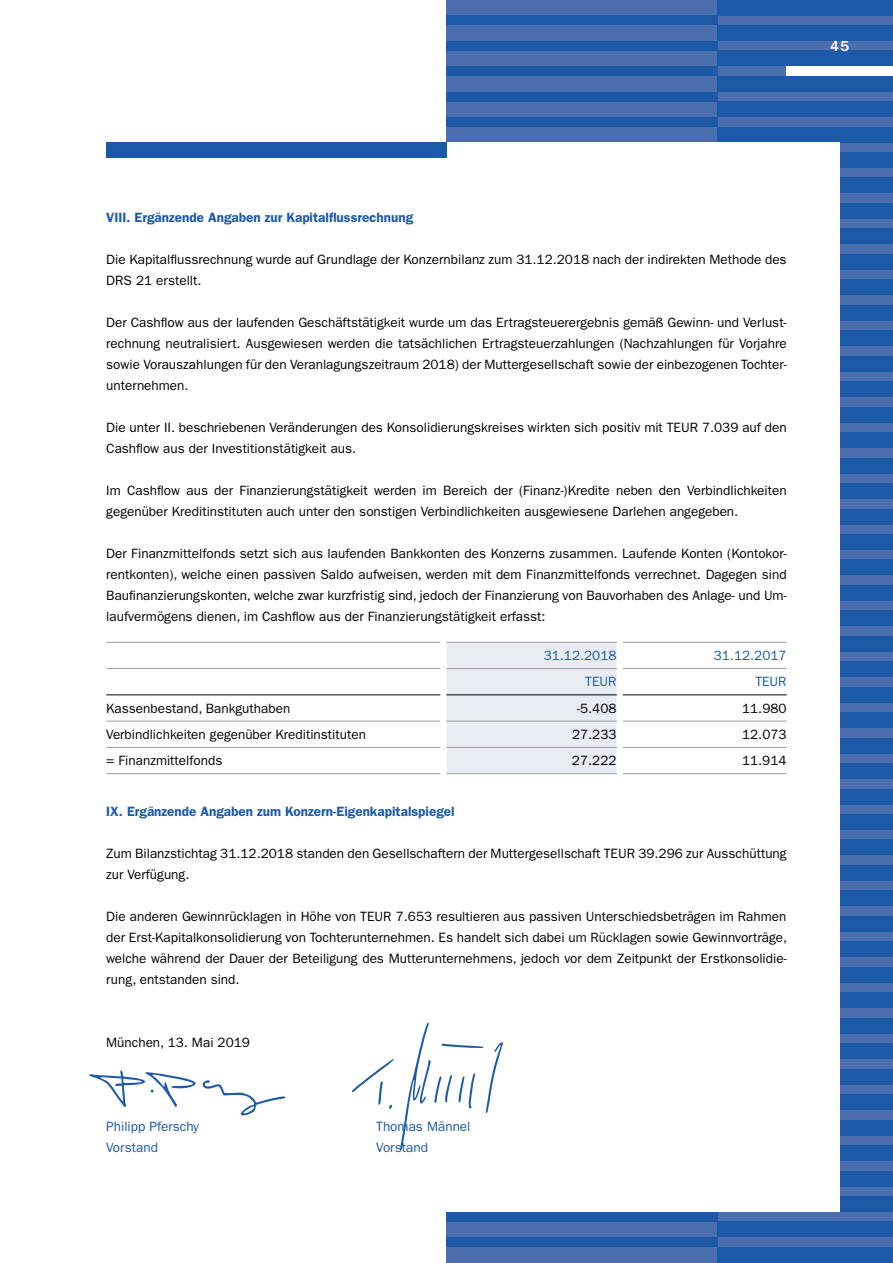
<style>
.page{position:relative;width:893px;height:1263px;background:#fff}
.page>*{position:absolute;margin:0;border:0;box-sizing:border-box;transform-origin:0 0}
.t1{font:500 15px "ITC Franklin Gothic Std";color:#fff}
.t2{font:13.5px/21px "ITC Franklin Gothic Std";color:#000}
.t3{font:600 13.5px "ITC Franklin Gothic Std";color:#1c5aa8}
.t4{font:13.5px "ITC Franklin Gothic Std";color:#1c5aa8}
</style>
<div class="page">
<div style="left:446px;top:0;width:447px;height:1263px;background:#4b6eaf"></div>
<div style="left:446px;top:41px;width:272px;height:9px;background:#1c5aa8"></div>
<div style="left:446px;top:92px;width:272px;height:9px;background:#1c5aa8"></div>
<div style="left:446px;top:1212px;width:272px;height:9px;background:#1c5aa8"></div>
<div style="left:446px;top:15px;width:272px;height:10px;background:#1c5aa8"></div>
<div style="left:446px;top:66px;width:272px;height:10px;background:#1c5aa8"></div>
<div style="left:446px;top:117px;width:272px;height:10px;background:#1c5aa8"></div>
<div style="left:446px;top:1237px;width:272px;height:10px;background:#1c5aa8"></div>
<div style="left:718px;top:0;width:175px;height:15px;background:#1c5aa8"></div>
<div style="left:718px;top:50px;width:175px;height:16px;background:#1c5aa8"></div>
<div style="left:718px;top:101px;width:175px;height:16px;background:#1c5aa8"></div>
<div style="left:718px;top:152px;width:175px;height:16px;background:#1c5aa8"></div>
<div style="left:718px;top:203px;width:175px;height:16px;background:#1c5aa8"></div>
<div style="left:718px;top:254px;width:175px;height:16px;background:#1c5aa8"></div>
<div style="left:718px;top:305px;width:175px;height:16px;background:#1c5aa8"></div>
<div style="left:718px;top:356px;width:175px;height:16px;background:#1c5aa8"></div>
<div style="left:718px;top:407px;width:175px;height:15px;background:#1c5aa8"></div>
<div style="left:718px;top:458px;width:175px;height:15px;background:#1c5aa8"></div>
<div style="left:718px;top:509px;width:175px;height:15px;background:#1c5aa8"></div>
<div style="left:718px;top:560px;width:175px;height:15px;background:#1c5aa8"></div>
<div style="left:718px;top:611px;width:175px;height:15px;background:#1c5aa8"></div>
<div style="left:718px;top:661px;width:175px;height:16px;background:#1c5aa8"></div>
<div style="left:718px;top:712px;width:175px;height:16px;background:#1c5aa8"></div>
<div style="left:718px;top:763px;width:175px;height:16px;background:#1c5aa8"></div>
<div style="left:718px;top:814px;width:175px;height:16px;background:#1c5aa8"></div>
<div style="left:718px;top:865px;width:175px;height:16px;background:#1c5aa8"></div>
<div style="left:718px;top:916px;width:175px;height:16px;background:#1c5aa8"></div>
<div style="left:718px;top:967px;width:175px;height:15px;background:#1c5aa8"></div>
<div style="left:718px;top:1018px;width:175px;height:15px;background:#1c5aa8"></div>
<div style="left:718px;top:1069px;width:175px;height:15px;background:#1c5aa8"></div>
<div style="left:718px;top:1120px;width:175px;height:15px;background:#1c5aa8"></div>
<div style="left:718px;top:1171px;width:175px;height:15px;background:#1c5aa8"></div>
<div style="left:718px;top:1221px;width:175px;height:16px;background:#1c5aa8"></div>
<div style="left:718px;top:25px;width:175px;height:16px;background:#1c5aa8"></div>
<div style="left:718px;top:76px;width:175px;height:15px;background:#1c5aa8"></div>
<div style="left:718px;top:127px;width:175px;height:15px;background:#1c5aa8"></div>
<div style="left:718px;top:178px;width:175px;height:15px;background:#1c5aa8"></div>
<div style="left:718px;top:229px;width:175px;height:15px;background:#1c5aa8"></div>
<div style="left:718px;top:279px;width:175px;height:16px;background:#1c5aa8"></div>
<div style="left:718px;top:330px;width:175px;height:16px;background:#1c5aa8"></div>
<div style="left:718px;top:381px;width:175px;height:16px;background:#1c5aa8"></div>
<div style="left:718px;top:432px;width:175px;height:16px;background:#1c5aa8"></div>
<div style="left:718px;top:483px;width:175px;height:16px;background:#1c5aa8"></div>
<div style="left:718px;top:534px;width:175px;height:16px;background:#1c5aa8"></div>
<div style="left:718px;top:585px;width:175px;height:16px;background:#1c5aa8"></div>
<div style="left:718px;top:636px;width:175px;height:15px;background:#1c5aa8"></div>
<div style="left:718px;top:687px;width:175px;height:15px;background:#1c5aa8"></div>
<div style="left:718px;top:738px;width:175px;height:15px;background:#1c5aa8"></div>
<div style="left:718px;top:789px;width:175px;height:15px;background:#1c5aa8"></div>
<div style="left:718px;top:840px;width:175px;height:15px;background:#1c5aa8"></div>
<div style="left:718px;top:890px;width:175px;height:16px;background:#1c5aa8"></div>
<div style="left:718px;top:941px;width:175px;height:16px;background:#1c5aa8"></div>
<div style="left:718px;top:992px;width:175px;height:16px;background:#1c5aa8"></div>
<div style="left:718px;top:1043px;width:175px;height:16px;background:#1c5aa8"></div>
<div style="left:718px;top:1094px;width:175px;height:16px;background:#1c5aa8"></div>
<div style="left:718px;top:1145px;width:175px;height:16px;background:#1c5aa8"></div>
<div style="left:718px;top:1196px;width:175px;height:15px;background:#1c5aa8"></div>
<div style="left:718px;top:1247px;width:175px;height:15px;background:#1c5aa8"></div>
<div style="left:53px;top:142px;width:787px;height:1069px;background:#fff"></div>
<div style="left:787px;top:66px;width:106px;height:10px;background:#fff"></div>
<div style="left:446px;top:643px;width:171px;height:130px;background:#e9edf3"></div>
<hr style="left:106px;top:694px;width:340px;height:1px;background:#000">
<hr style="left:446px;top:694px;width:171px;height:1px;background:#000">
<hr style="left:617px;top:694px;width:170px;height:1px;background:#000">
<hr style="left:106px;top:642px;width:340px;height:1px;background:#9d9d9c">
<hr style="left:446px;top:642px;width:171px;height:1px;background:#9d9d9c">
<hr style="left:617px;top:642px;width:170px;height:1px;background:#9d9d9c">
<hr style="left:106px;top:668px;width:340px;height:1px;background:#9d9d9c">
<hr style="left:446px;top:668px;width:171px;height:1px;background:#9d9d9c">
<hr style="left:617px;top:668px;width:170px;height:1px;background:#9d9d9c">
<hr style="left:106px;top:721px;width:340px;height:1px;background:#9d9d9c">
<hr style="left:446px;top:721px;width:171px;height:1px;background:#9d9d9c">
<hr style="left:617px;top:721px;width:170px;height:1px;background:#9d9d9c">
<hr style="left:106px;top:747px;width:340px;height:1px;background:#9d9d9c">
<hr style="left:446px;top:747px;width:171px;height:1px;background:#9d9d9c">
<hr style="left:617px;top:747px;width:170px;height:1px;background:#9d9d9c">
<hr style="left:106px;top:773px;width:340px;height:1px;background:#9d9d9c">
<hr style="left:446px;top:773px;width:171px;height:1px;background:#9d9d9c">
<hr style="left:617px;top:773px;width:170px;height:1px;background:#9d9d9c">
<div style="left:440px;top:640px;width:6px;height:147px;background:#fff"></div>
<div style="left:617px;top:640px;width:6px;height:147px;background:#fff"></div>
<svg style="left:89px;top:1070px;width:197px;height:46px"></svg>
<svg style="left:352px;top:1023px;width:151px;height:127px"></svg>
<div style="left:106px;top:142px;width:340px;height:16px;background:#1c5aa8"></div>
<p class="t1" style="left:830px;top:37px;width:21px">45</p>
<p class="t3" style="left:106px;top:209px;width:308px">VIII. Ergänzende Angaben zur Kapitalflussrechnung</p>
<p class="t2" style="left:106px;top:249px;width:682px">Die Kapitalflussrechnung wurde auf Grundlage der Konzernbilanz zum 31.12.2018 nach der indirekten Methode des<br>DRS 21 erstellt.</p>
<p class="t2" style="left:106px;top:312px;width:682px;text-align:justify">Der Cashflow aus der laufenden Geschäftstätigkeit wurde um das Ertragsteuerergebnis gemäß Gewinn- und Verlust&shy;rechnung neutralisiert. Ausgewiesen werden die tatsächlichen Ertragsteuerzahlungen (Nachzahlungen für Vorjahre sowie Vorauszahlungen für den Veranlagungszeitraum 2018) der Muttergesellschaft sowie der einbezogenen Tochter&shy;unternehmen.</p>
<p class="t2" style="left:106px;top:417px;width:682px">Die unter II. beschriebenen Veränderungen des Konsolidierungskreises wirkten sich positiv mit TEUR 7.039 auf den<br>Cashflow aus der Investitionstätigkeit aus.</p>
<p class="t2" style="left:106px;top:480px;width:682px">Im Cashflow aus der Finanzierungstätigkeit werden im Bereich der (Finanz-)Kredite neben den Verbindlichkeiten gegenüber Kreditinstituten auch unter den sonstigen Verbindlichkeiten ausgewiesene Darlehen angegeben.</p>
<p class="t2" style="left:106px;top:543px;width:682px;text-align:justify">Der Finanzmittelfonds setzt sich aus laufenden Bankkonten des Konzerns zusammen. Laufende Konten (Kontokor&shy;rentkonten), welche einen passiven Saldo aufweisen, werden mit dem Finanzmittelfonds verrechnet. Dagegen sind Baufinanzierungskonten, welche zwar kurzfristig sind, jedoch der Finanzierung von Bauvorhaben des Anlage- und Um&shy;laufvermögens dienen, im Cashflow aus der Finanzierungstätigkeit erfasst:</p>
<p class="t4" style="left:544px;top:648px;width:74px">31.12.2018</p>
<p class="t4" style="left:714px;top:648px;width:74px">31.12.2017</p>
<p class="t4" style="left:585px;top:674px;width:33px">TEUR</p>
<p class="t4" style="left:755px;top:674px;width:33px">TEUR</p>
<p class="t2" style="left:106px;top:698px;width:186px">Kassenbestand, Bankguthaben</p>
<p class="t2" style="left:577px;top:698px;width:41px">-5.408</p>
<p class="t2" style="left:742px;top:698px;width:46px">11.980</p>
<p class="t2" style="left:106px;top:724px;width:261px">Verbindlichkeiten gegenüber Kreditinstituten</p>
<p class="t2" style="left:572px;top:724px;width:46px">27.233</p>
<p class="t2" style="left:742px;top:724px;width:46px">12.073</p>
<p class="t2" style="left:106px;top:750px;width:118px">= Finanzmittelfonds</p>
<p class="t2" style="left:572px;top:750px;width:46px">27.222</p>
<p class="t2" style="left:742px;top:750px;width:46px">11.914</p>
<p class="t3" style="left:106px;top:803px;width:350px">IX. Ergänzende Angaben zum Konzern-Eigenkapitalspiegel</p>
<p class="t2" style="left:106px;top:843px;width:682px">Zum Bilanzstichtag 31.12.2018 standen den Gesellschaftern der Muttergesellschaft TEUR 39.296 zur Ausschüttung zur Verfügung.</p>
<p class="t2" style="left:106px;top:906px;width:683px;text-align:justify">Die anderen Gewinnrücklagen in Höhe von TEUR 7.653 resultieren aus passiven Unterschiedsbeträgen im Rahmen der Erst-Kapitalkonsolidierung von Tochterunternehmen. Es handelt sich dabei um Rücklagen sowie Gewinnvorträge, welche während der Dauer der Beteiligung des Mutterunternehmens, jedoch vor dem Zeitpunkt der Erstkonsolidie&shy;rung, entstanden sind.</p>
<p class="t2" style="left:106px;top:1032px;width:145px">München, 13. Mai 2019</p>
<p class="t4" style="left:106px;top:1119px;width:94px">Philipp Pferschy</p>
<p class="t4" style="left:376px;top:1119px;width:96px">Thomas Männel</p>
<p class="t4" style="left:106px;top:1140px;width:53px">Vorstand</p>
<p class="t4" style="left:376px;top:1140px;width:53px">Vorstand</p>
</div>
